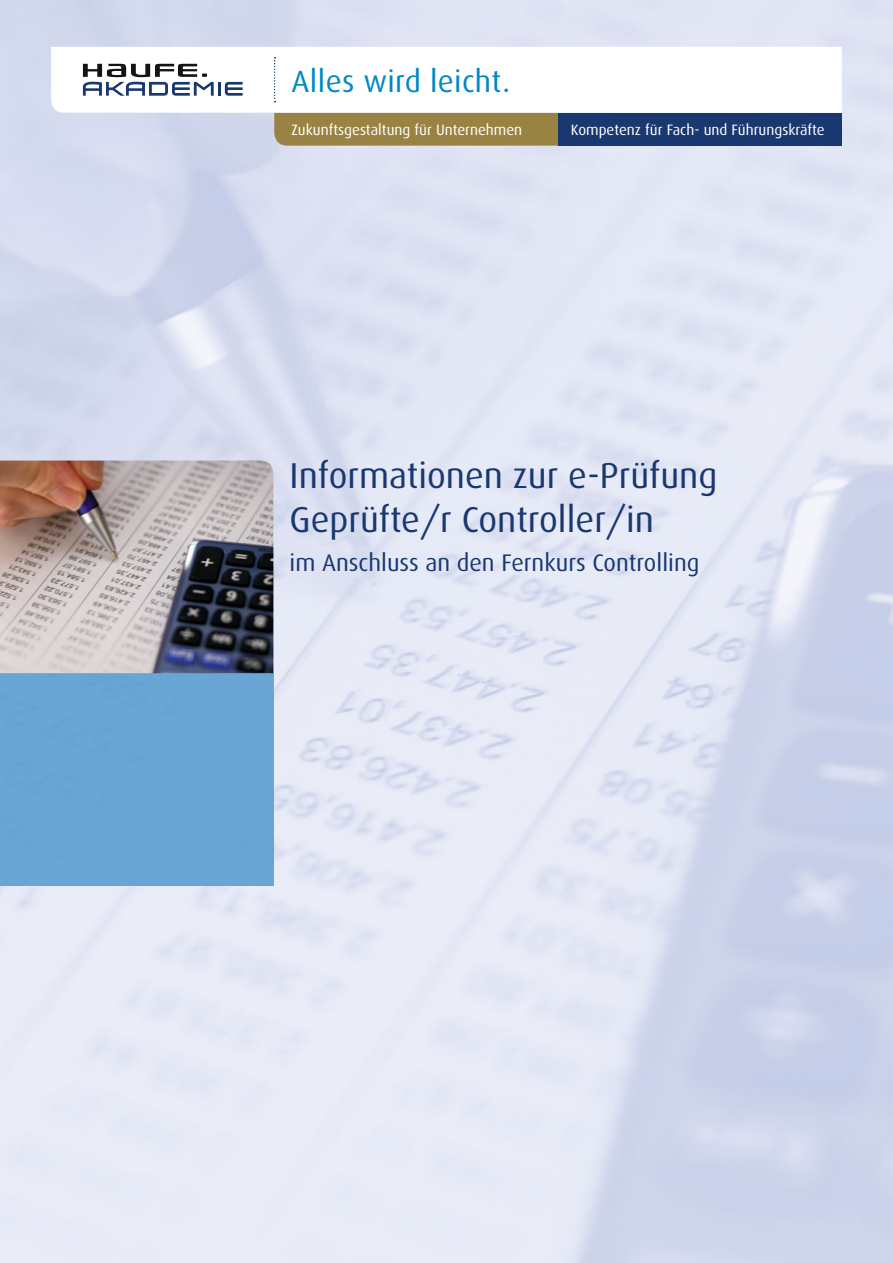
<style>
.page{position:relative;width:893px;height:1263px;background:#fff}
.page>*{position:absolute;margin:0;border:0;box-sizing:border-box;transform-origin:0 0}
.t1{font:36px/43.2px "Dax";color:#193870}
.t2{font:30.75px "Dax";letter-spacing:.01em;color:#0089c4}
.t3{font:24px "Dax";color:#193870}
.t4{font:15px "Dax";color:#fff}
</style>
<div class="page">
<img style="left:0;top:0;width:893px;height:1263px">
<img style="left:0;top:460px;width:273px;height:425px">
<div style="left:274px;top:113px;width:284px;height:33px;background:#998342"></div>
<div style="left:558px;top:113px;width:284px;height:33px;background:#193870"></div>
<svg style="left:51px;top:47px;width:791px;height:66px"></svg>
<svg style="left:274px;top:57px;width:2px;height:45px"></svg>
<hr style="left:218px;top:82px;width:3px;height:14px;background:#193870">
<svg style="left:225px;top:82px;width:18px;height:14px"></svg>
<svg style="left:83px;top:64px;width:131px;height:32px"></svg>
<h2 class="t2" style="left:292px;top:68px;width:220px">Alles wird leicht.</h2>
<p class="t4" style="left:292px;top:123px;width:232px">Zukunftsgestaltung für Unternehmen</p>
<p class="t4" style="left:571px;top:123px;width:255px">Kompetenz für Fach- und Führungskräfte</p>
<h1 class="t1" style="left:290px;top:456px;width:429px">Informationen zur e-Prüfung<br>Geprüfte/r Controller/in</h1>
<h3 class="t3" style="left:290px;top:553px;width:411px">im Anschluss an den Fernkurs Controlling</h3>
</div>
